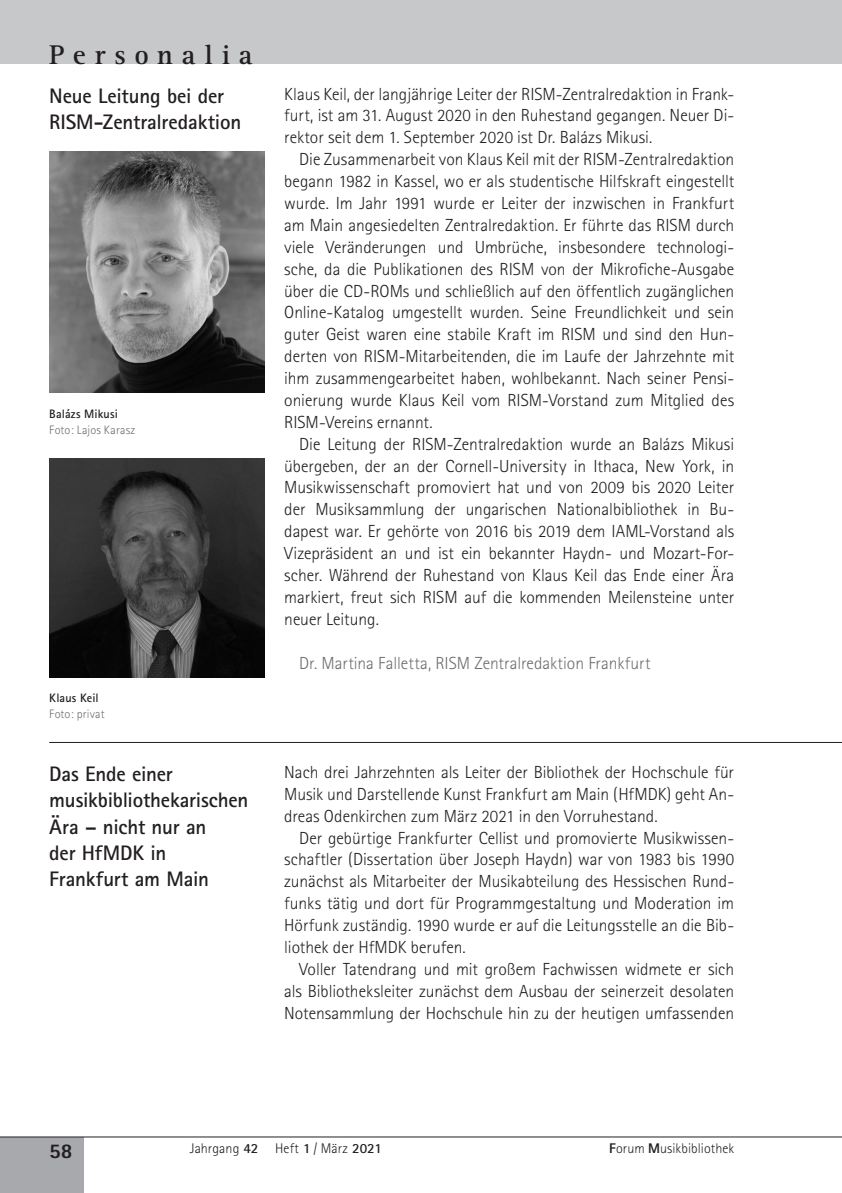
<style>
.page{position:relative;width:842px;height:1193px;background:#fff}
.page>*{position:absolute;margin:0;border:0;box-sizing:border-box;transform-origin:0 0}
.t1{font:700 28px "Rotis Serif";letter-spacing:.305em;color:#231f20}
.Überschrift{font:700 21px/26.2px "Rotis Sans Serif";letter-spacing:-.01em;color:#231f20}
.t2{font:800 21px "Rotis Sans Serif";color:#231f20}
.Absatz_mit_Einzug{font:300 17.5px/21.9px "Rotis Sans Serif";letter-spacing:-.005em;color:#231f20;text-align:justify}
.Absatz_ohne_Einzug{font:300 17.5px/21.9px "Rotis Sans Serif";color:#231f20;text-align:justify}
.Autor_nach_Text__Spe{font:300 17.5px "Rotis Sans Serif";color:#6c6d70}
.t3{font:300 14px "Rotis Sans Serif";letter-spacing:.01em;color:#231f20}
.Unterschrift{font:300 12.25px "Rotis Sans Serif";letter-spacing:.015em;color:#6c6d70}
.Unterschrift-2{font:700 12.25px "Rotis Sans Serif";letter-spacing:.01em;color:#231f20}
.s1{font-weight:700}
.s2{font-weight:800}
</style>
<div class="page">
<div style="left:0;top:1137px;width:84px;height:56px;background:#a8a9ad"></div>
<div style="left:0;top:0;width:841px;height:64px;background:#c7c8ca"></div>
<hr style="left:0;top:1136px;width:841px;height:1px;background:#231f20">
<img style="left:49px;top:152px;width:215px;height:240px">
<img style="left:49px;top:458px;width:216px;height:219px">
<hr style="left:49px;top:742px;width:792px;height:1px;background:#231f20">
<h1 class="t1" style="left:49px;top:38px;width:205px">Personalia</h1>
<p class="Überschrift" style="left:49px;top:82px;width:193px">Neue Leitung bei der<br>RISM-Zentralredaktion</p>
<p class="Unterschrift-2" style="left:49px;top:406px;width:70px">Balázs Mikusi</p>
<p class="Unterschrift" style="left:49px;top:423px;width:88px">Foto: Lajos Karasz</p>
<p class="Unterschrift-2" style="left:49px;top:690px;width:51px">Klaus Keil</p>
<p class="Unterschrift" style="left:49px;top:707px;width:57px">Foto: privat</p>
<p class="Absatz_ohne_Einzug" style="left:284px;top:83px;width:451px">Klaus Keil, der langjährige Leiter der RISM-Zentralredaktion in Frank&shy;furt, ist am 31. August 2020 in den Ruhestand gegangen. Neuer Di&shy;rektor seit dem 1. September 2020 ist Dr. Balázs Mikusi.</p>
<p class="Absatz_mit_Einzug" style="left:284px;top:148px;width:451px;text-indent:15px">Die Zusammenarbeit von Klaus Keil mit der RISM-Zentralredaktion begann 1982 in Kassel, wo er als studentische Hilfskraft eingestellt wurde. Im Jahr 1991 wurde er Leiter der inzwischen in Frankfurt am Main angesiedelten Zentralredaktion. Er führte das RISM durch viele Veränderungen und Umbrüche, insbesondere technologi&shy;sche, da die Publikationen des RISM von der Mikrofiche-Ausgabe über die CD-ROMs und schließlich auf den öffentlich zugänglichen Online-Katalog umgestellt wurden. Seine Freundlichkeit und sein guter Geist waren eine stabile Kraft im RISM und sind den Hun&shy;derten von RISM-Mitarbeitenden, die im Laufe der Jahrzehnte mit ihm zusammengearbeitet haben, wohlbekannt. Nach seiner Pensi&shy;onierung wurde Klaus Keil vom RISM-Vorstand zum Mitglied des RISM-Vereins ernannt.</p>
<p class="Absatz_mit_Einzug" style="left:284px;top:433px;width:451px;text-indent:15px">Die Leitung der RISM-Zentralredaktion wurde an Balázs Mikusi übergeben, der an der Cornell-University in Ithaca, New York, in Musikwissenschaft promoviert hat und von 2009 bis 2020 Leiter der Musiksammlung der ungarischen Nationalbibliothek in Bu&shy;dapest war. Er gehörte von 2016 bis 2019 dem IAML-Vorstand als Vizepräsident an und ist ein bekannter Haydn- und Mozart-For&shy;scher. Während der Ruhestand von Klaus Keil das Ende einer Ära markiert, freut sich RISM auf die kommenden Meilensteine unter neuer Leitung.</p>
<p class="Autor_nach_Text__Spe" style="left:299px;top:652px;width:353px">Dr. Martina Falletta, RISM Zentralredaktion Frankfurt</p>
<p class="Überschrift" style="left:49px;top:760px;width:201px">Das Ende einer musikbibliothekarischen<br>Ära – nicht nur an<br>der HfMDK in<br>Frankfurt am Main</p>
<p class="Absatz_ohne_Einzug" style="left:284px;top:761px;width:451px">Nach drei Jahrzehnten als Leiter der Bibliothek der Hochschule für Musik und Darstellende Kunst Frankfurt am Main (HfMDK) geht An&shy;dreas Odenkirchen zum März 2021 in den Vorruhestand.</p>
<p class="Absatz_mit_Einzug" style="left:284px;top:827px;width:451px;text-indent:15px">Der gebürtige Frankfurter Cellist und promovierte Musikwissen&shy;schaftler (Dissertation über Joseph Haydn) war von 1983 bis 1990 zunächst als Mitarbeiter der Musikabteilung des Hessischen Rund&shy;funks tätig und dort für Programmgestaltung und Moderation im Hörfunk zuständig. 1990 wurde er auf die Leitungsstelle an die Bib&shy;liothek der HfMDK berufen.</p>
<p class="Absatz_mit_Einzug" style="left:284px;top:958px;width:451px;text-indent:15px">Voller Tatendrang und mit großem Fachwissen widmete er sich als Bibliotheksleiter zunächst dem Ausbau der seinerzeit desolaten Notensammlung der Hochschule hin zu der heutigen umfassenden</p>
<p class="t3" style="left:190px;top:1140px;width:193px">Jahrgang <span class="s1">42</span> Heft <span class="s1">1</span> / März <span class="s1">2021</span></p>
<p class="t2" style="left:49px;top:1137px;width:25px">58</p>
<p class="t3" style="left:609px;top:1140px;width:127px"><span class="s2">F</span>orum <span class="s2">M</span>usikbibliothek</p>
</div>
